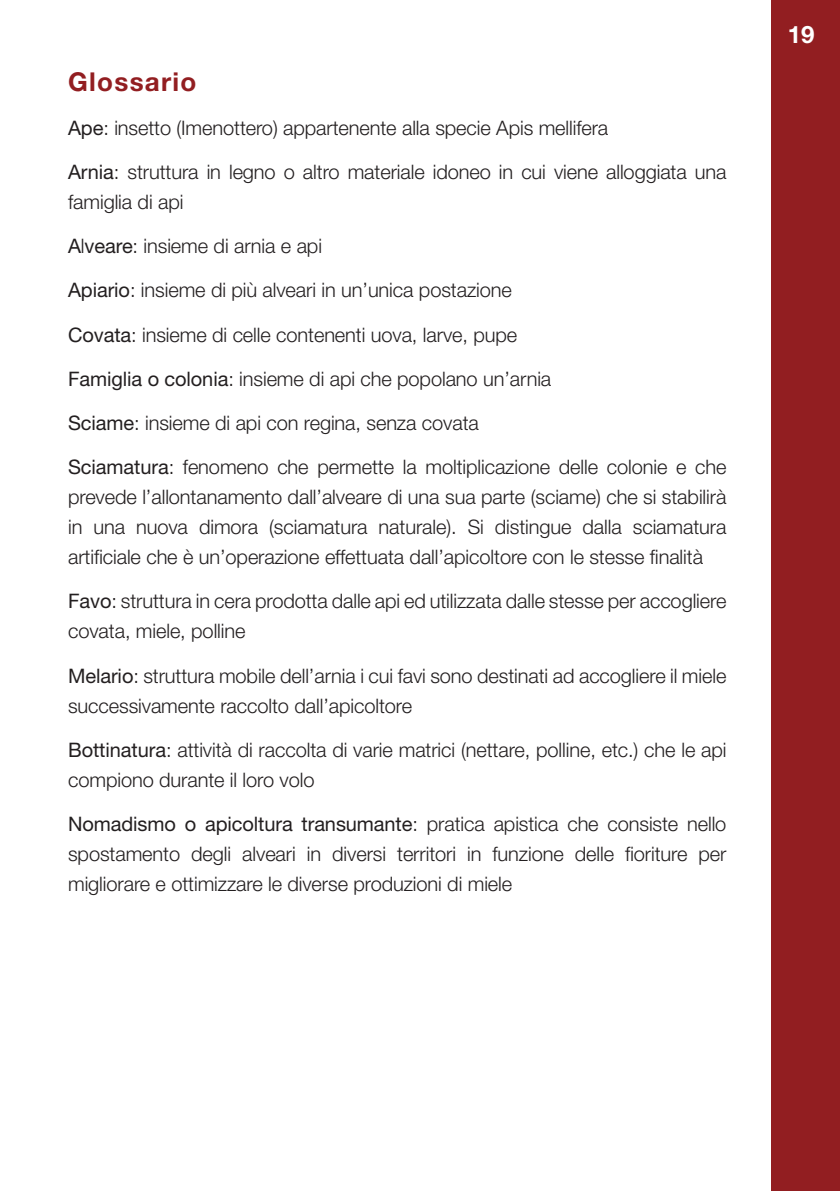
<style>
.page{position:relative;width:840px;height:1191px;background:#fff}
.page>*{position:absolute;margin:0;border:0;box-sizing:border-box;transform-origin:0 0}
.t1{font:700 26px "Helvetica Neue LT Std";letter-spacing:.05em;color:#921e21}
.t2{font:700 24px "Helvetica Neue LT Std";color:#fff}
.t3{font:300 20px/30px "Helvetica Neue LT Std";letter-spacing:-.005em;color:#231f20}
.s1{font-weight:400}
</style>
<div class="page">
<div style="left:771px;top:0;width:68px;height:1191px;background:#921e21"></div>
<h1 class="t1" style="left:68px;top:65px;width:130px">Glossario</h1>
<p class="t3" style="left:68px;top:112px;width:541px"><span class="s1">Ape</span>: insetto (Imenottero) appartenente alla specie Apis mellifera</p>
<p class="t3" style="left:68px;top:156px;width:659px"><span class="s1">Arnia</span>: struttura in legno o altro materiale idoneo in cui viene alloggiata una famiglia di api</p>
<p class="t3" style="left:68px;top:231px;width:255px"><span class="s1">A</span>l<span class="s1">veare</span>: insieme di arnia e api</p>
<p class="t3" style="left:68px;top:275px;width:445px"><span class="s1">Apiario</span>: insieme di più alveari in un’unica postazione</p>
<p class="t3" style="left:68px;top:319px;width:450px"><span class="s1">Covata</span>: insieme di celle contenenti uova, larve, pupe</p>
<p class="t3" style="left:68px;top:363px;width:484px"><span class="s1">Famiglia o colonia</span>: insieme di api che popolano un’arnia</p>
<p class="t3" style="left:68px;top:407px;width:412px"><span class="s1">Sciame</span>: insieme di api con regina, senza covata</p>
<p class="t3" style="left:68px;top:451px;width:659px;text-align:justify"><span class="s1">Sciamatura</span>: fenomeno che permette la moltiplicazione delle colonie e che prevede l’allontanamento dall’alveare di una sua parte (sciame) che si stabilirà in una nuova dimora (sciamatura naturale). Si distingue dalla sciamatura artificiale che è un’operazione effettuata dall’apicoltore con le stesse finalità</p>
<p class="t3" style="left:68px;top:586px;width:659px"><span class="s1">Favo</span>: struttura in cera prodotta dalle api ed utilizzata dalle stesse per accogliere covata, miele, polline</p>
<p class="t3" style="left:68px;top:660px;width:659px"><span class="s1">Melario</span>: struttura mobile dell’arnia i cui favi sono destinati ad accogliere il miele successivamente raccolto dall’apicoltore</p>
<p class="t3" style="left:68px;top:734px;width:659px"><span class="s1">Bottinatura</span>: attività di raccolta di varie matrici (nettare, polline, etc.) che le api compiono durante il loro volo</p>
<p class="t3" style="left:68px;top:808px;width:659px;text-align:justify"><span class="s1">Nomadismo o apicoltura transumante</span>: pratica apistica che consiste nello spostamento degli alveari in diversi territori in funzione delle fioriture per migliorare e ottimizzare le diverse produzioni di miele</p>
<p class="t2" style="left:787px;top:19px;width:28px">19</p>
</div>
